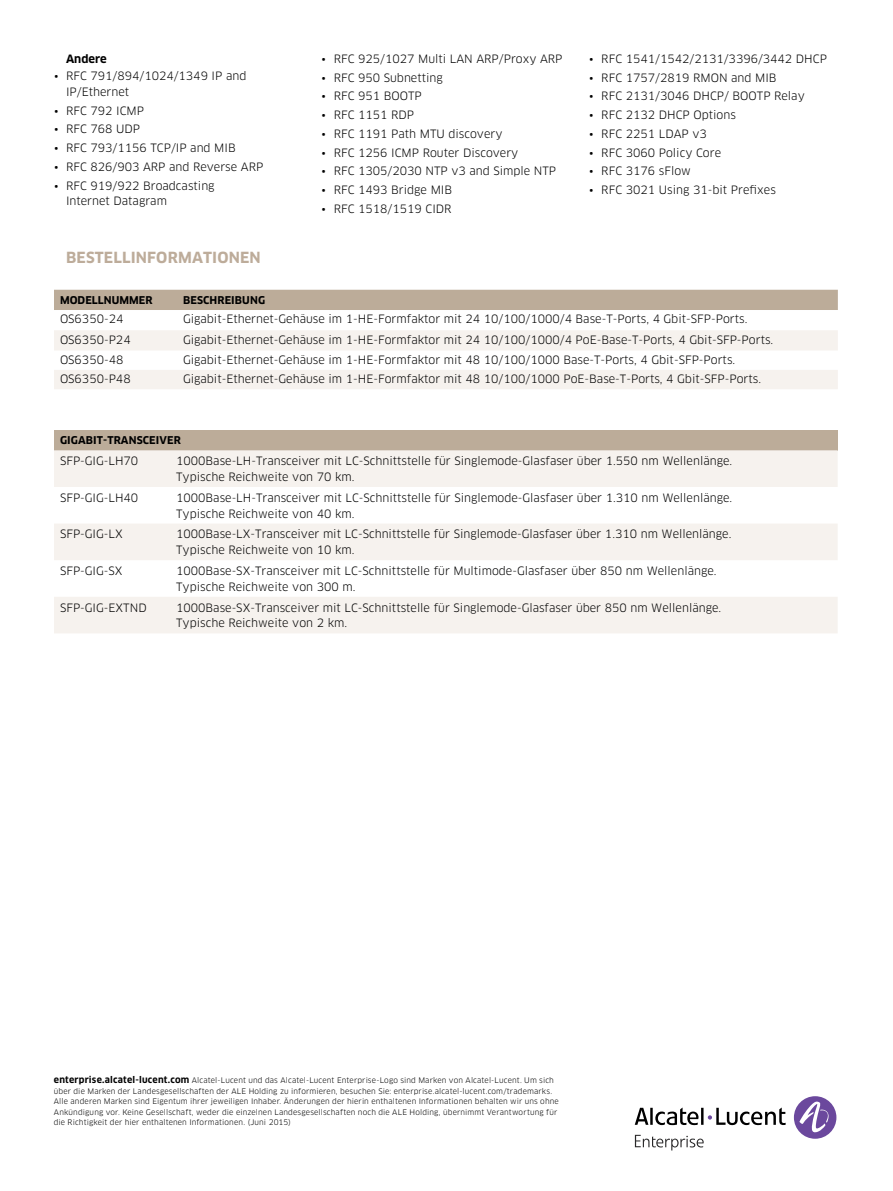
<style>
.page{position:relative;width:893px;height:1191px;background:#fff}
.page>*{position:absolute;margin:0;border:0;box-sizing:border-box;transform-origin:0 0}
.t1{font:700 15px "Clan OT";letter-spacing:.01em;color:#bdac9a}
.t2{font:11.25px/15.8px "Clan OT";color:#000}
.t3{font:700 11.25px "Clan OT";color:#000}
.t4{font:700 10.5px "Clan OT";letter-spacing:.01em;color:#000}
.t5{font:7.5px/10.5px "Clan OT";letter-spacing:.015em;color:#000}
.s1{font-weight:700;font-size:9px}
</style>
<div class="page">
<svg style="left:635px;top:1134px;width:69px;height:16px"></svg>
<div style="left:794px;top:1096px;width:42px;height:42px;background:#6b489d;border-radius:50%"></div>
<svg style="left:799px;top:1101px;width:32px;height:32px"></svg>
<svg style="left:635px;top:1107px;width:151px;height:18px"></svg>
<div style="left:54px;top:290px;width:784px;height:20px;background:#bcac99"></div>
<svg style="left:54px;top:330px;width:784px;height:59px;fill:#f6f2ee"></svg>
<div style="left:54px;top:430px;width:784px;height:20px;background:#bcac99"></div>
<svg style="left:54px;top:450px;width:784px;height:183px;fill:#f6f2ee"></svg>
<p class="t3" style="left:66px;top:52px;width:42px">Andere</p>
<p class="t2" style="left:66px;top:68px;width:182px;text-indent:-12px">• RFC 791/894/1024/1349 IP and<br>IP/Ethernet</p>
<p class="t2" style="left:54px;top:103px;width:92px">• RFC 792 ICMP</p>
<p class="t2" style="left:54px;top:121px;width:88px">• RFC 768 UDP</p>
<p class="t2" style="left:54px;top:140px;width:183px">• RFC 793/1156 TCP/IP and MIB</p>
<p class="t2" style="left:54px;top:159px;width:211px">• RFC 826/903 ARP and Reverse ARP</p>
<p class="t2" style="left:66px;top:178px;width:150px;text-indent:-12px">• RFC 919/922 Broadcasting<br>Internet Datagram</p>
<p class="t2" style="left:322px;top:51px;width:242px">• RFC 925/1027 Multi LAN ARP/Proxy ARP</p>
<p class="t2" style="left:322px;top:70px;width:123px">• RFC 950 Subnetting</p>
<p class="t2" style="left:322px;top:88px;width:102px">• RFC 951 BOOTP</p>
<p class="t2" style="left:322px;top:107px;width:94px">• RFC 1151 RDP</p>
<p class="t2" style="left:322px;top:126px;width:182px">• RFC 1191 Path MTU discovery</p>
<p class="t2" style="left:322px;top:145px;width:198px">• RFC 1256 ICMP Router Discovery</p>
<p class="t2" style="left:322px;top:163px;width:236px">• RFC 1305/2030 NTP v3 and Simple NTP</p>
<p class="t2" style="left:322px;top:182px;width:132px">• RFC 1493 Bridge MIB</p>
<p class="t2" style="left:322px;top:201px;width:131px">• RFC 1518/1519 CIDR</p>
<p class="t2" style="left:589px;top:51px;width:239px">• RFC 1541/1542/2131/3396/3442 DHCP</p>
<p class="t2" style="left:589px;top:70px;width:189px">• RFC 1757/2819 RMON and MIB</p>
<p class="t2" style="left:589px;top:88px;width:217px">• RFC 2131/3046 DHCP/ BOOTP Relay</p>
<p class="t2" style="left:589px;top:107px;width:148px">• RFC 2132 DHCP Options</p>
<p class="t2" style="left:589px;top:126px;width:119px">• RFC 2251 LDAP v3</p>
<p class="t2" style="left:589px;top:145px;width:133px">• RFC 3060 Policy Core</p>
<p class="t2" style="left:589px;top:163px;width:103px">• RFC 3176 sFlow</p>
<p class="t2" style="left:589px;top:182px;width:188px">• RFC 3021 Using 31-bit Prefixes</p>
<h1 class="t1" style="left:66px;top:249px;width:196px">BESTELLINFORMATIONEN</h1>
<p class="t4" style="left:60px;top:294px;width:94px">MODELLNUMMER</p>
<p class="t4" style="left:183px;top:294px;width:84px">BESCHREIBUNG</p>
<p class="t2" style="left:60px;top:311px;width:65px">OS6350-24</p>
<p class="t2" style="left:183px;top:311px;width:566px">Gigabit-Ethernet-Gehäuse im 1-HE-Formfaktor mit 24 10/100/1000/4 Base-T-Ports, 4 Gbit-SFP-Ports.</p>
<p class="t2" style="left:60px;top:331px;width:72px">OS6350-P24</p>
<p class="t2" style="left:183px;top:331px;width:592px">Gigabit-Ethernet-Gehäuse im 1-HE-Formfaktor mit 24 10/100/1000/4 PoE-Base-T-Ports, 4 Gbit-SFP-Ports.</p>
<p class="t2" style="left:60px;top:352px;width:65px">OS6350-48</p>
<p class="t2" style="left:183px;top:352px;width:554px">Gigabit-Ethernet-Gehäuse im 1-HE-Formfaktor mit 48 10/100/1000 Base-T-Ports, 4 Gbit-SFP-Ports.</p>
<p class="t2" style="left:60px;top:371px;width:72px">OS6350-P48</p>
<p class="t2" style="left:183px;top:371px;width:580px">Gigabit-Ethernet-Gehäuse im 1-HE-Formfaktor mit 48 10/100/1000 PoE-Base-T-Ports, 4 Gbit-SFP-Ports.</p>
<p class="t4" style="left:60px;top:434px;width:122px">GIGABIT-TRANSCEIVER</p>
<p class="t2" style="left:60px;top:453px;width:80px">SFP-GIG-LH70</p>
<p class="t2" style="left:176px;top:453px;width:557px">1000Base-LH-Transceiver mit LC-Schnittstelle für Singlemode-Glasfaser über 1.550 nm Wellenlänge.<br>Typische Reichweite von 70 km.</p>
<p class="t2" style="left:60px;top:490px;width:80px">SFP-GIG-LH40</p>
<p class="t2" style="left:176px;top:490px;width:557px">1000Base-LH-Transceiver mit LC-Schnittstelle für Singlemode-Glasfaser über 1.310 nm Wellenlänge.<br>Typische Reichweite von 40 km.</p>
<p class="t2" style="left:60px;top:526px;width:64px">SFP-GIG-LX</p>
<p class="t2" style="left:176px;top:526px;width:557px">1000Base-LX-Transceiver mit LC-Schnittstelle für Singlemode-Glasfaser über 1.310 nm Wellenlänge.<br>Typische Reichweite von 10 km.</p>
<p class="t2" style="left:60px;top:563px;width:64px">SFP-GIG-SX</p>
<p class="t2" style="left:176px;top:563px;width:542px">1000Base-SX-Transceiver mit LC-Schnittstelle für Multimode-Glasfaser über 850 nm Wellenlänge.<br>Typische Reichweite von 300 m.</p>
<p class="t2" style="left:60px;top:599px;width:88px">SFP-GIG-EXTND</p>
<p class="t2" style="left:176px;top:599px;width:546px">1000Base-SX-Transceiver mit LC-Schnittstelle für Singlemode-Glasfaser über 850 nm Wellenlänge.<br>Typische Reichweite von 2 km.</p>
<p class="t5" style="left:54px;top:1075px;width:507px"><span class="s1">enterprise.alcatel-lucent.com</span> Alcatel-Lucent und das Alcatel-Lucent Enterprise-Logo sind Marken von Alcatel-Lucent. Um sich über die Marken der Landesgesellschaften der ALE Holding zu informieren, besuchen Sie: enterprise.alcatel-lucent.com/trademarks.<br>Alle anderen Marken sind Eigentum ihrer jeweiligen Inhaber. Änderungen der hierin enthaltenen Informationen behalten wir uns ohne Ankündigung vor. Keine Gesellschaft, weder die einzelnen Landesgesellschaften noch die ALE Holding, übernimmt Verantwortung für die Richtigkeit der hier enthaltenen Informationen. (Juni 2015)</p>
</div>
